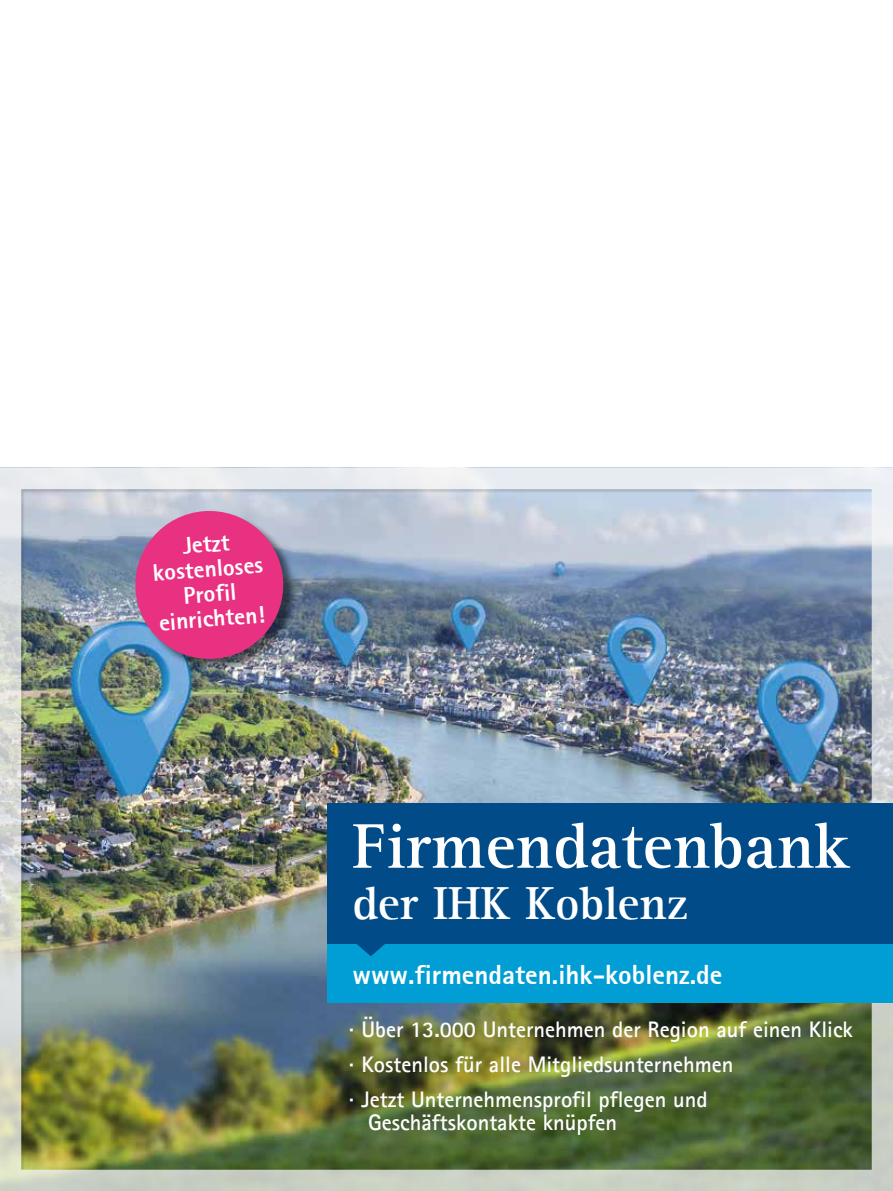
<style>
.page{position:relative;width:893px;height:1191px;background:#fff}
.page>*{position:absolute;margin:0;border:0;box-sizing:border-box;transform-origin:0 0}
.t1{font:700 65.25px "Agfa Rotis Serif";color:#fff}
.t2{font:700 47.4px "Agfa Rotis Serif";color:#fff}
.t3{font:800 27.15px "Agfa Rotis Sans Serif";color:#fff}
.t4{font:800 23.7px/24.9px "Agfa Rotis Sans Serif";color:#fff;text-align:center}
.t5{font:700 22.5px/35.2px "Agfa Rotis Sans Serif";color:#fff}
</style>
<div class="page">
<img style="left:0;top:468px;width:893px;height:723px">
<div style="left:327px;top:944px;width:566px;height:59px;background:#009ed4"></div>
<div style="left:327px;top:803px;width:566px;height:141px;background:#004b88"></div>
<svg style="left:357px;top:944px;width:28px;height:12px"></svg>
<div style="left:137px;top:513px;width:160px;height:159px;background:#000;opacity:.5"></div>
<svg style="left:132px;top:508px;width:154px;height:154px"></svg>
<p class="t4" style="left:150px;top:535px;width:112px;rotate:-4deg">Jetzt kostenloses<br>Profil einrichten!</p>
<h1 class="t1" style="left:352px;top:806px;width:498px">Firmendatenbank</h1>
<h2 class="t2" style="left:352px;top:875px;width:337px">der IHK Koblenz</h2>
<p class="t3" style="left:352px;top:957px;width:371px">www.firmendaten.ihk-koblenz.de</p>
<p class="t5" style="left:349px;top:1011px;width:506px">· Über 13.000 Unternehmen der Region auf einen Klick · Kostenlos für alle Mitgliedsunternehmen<br>· Jetzt Unternehmensprofil pflegen und</p>
<p class="t5" style="left:368px;top:1104px;width:251px">Geschäftskontakte knüpfen</p>
</div>
